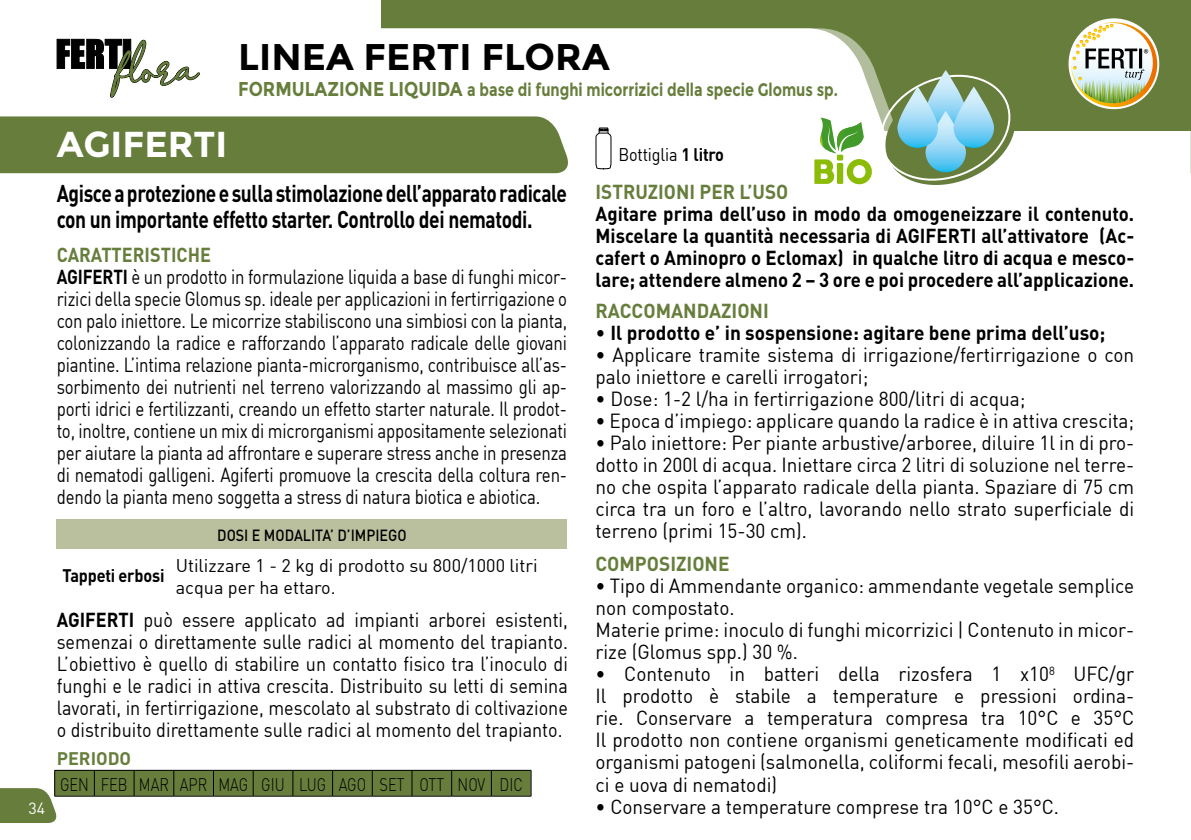
<style>
.page{position:relative;width:1191px;height:840px;background:#fff}
.page>*{position:absolute;margin:0;border:0;box-sizing:border-box;transform-origin:0 0}
.t1{font:700 37px "Montserrat";color:#000}
.t2{font:700 36px "Montserrat";color:#fff}
.t3{font:700 24px/26px "DIN";letter-spacing:-.02em;color:#000;scale:.8 1}
.t4{font:20px/22px "DIN";letter-spacing:-.01em;color:#000;scale:.95 1}
.t5{font:20px/22px "DIN";letter-spacing:-.01em;color:#000;scale:.84 1}
.t6{font:20px/22px "DIN";letter-spacing:-.01em;color:#000;text-align:justify;scale:.9 1}
.t7{font:700 20px/22px "DIN";color:#000;text-align:justify;scale:.93 1}
.t8{font:700 20px "DIN";color:#000;scale:.95 1}
.t9{font:700 20px "DIN";color:#667d3c;scale:.95 1}
.t10{font:700 20px "DIN";color:#667d3c;scale:.94 1}
.t11{font:700 18px "Montserrat";color:#667d3c;scale:.8 1}
.t12{font:18px/21.6px "DIN";color:#000}
.t13{font:300 18px "DIN";color:#000;scale:.81 1}
.t14{font:18px "DIN";color:#000;scale:.9 1}
.t15{font:700 18px "DIN";letter-spacing:-.01em;color:#000;scale:.9 1}
.t16{font:700 18px "DIN";color:#667d3c}
.t17{font:500 16px "DIN";color:#000;scale:.89 1}
.t18{font:16px "DIN";color:#fff}
.s1{font-size:20px}
.s2{font-weight:700;color:#667d3c}
.s3{font-weight:700}
.s4{font-weight:400}
</style>
<div class="page">
<div style="left:382px;top:0;width:809px;height:130px;background:#667d3c"></div>
<div style="left:573px;top:28px;width:301px;height:102px;background:#fff"></div>
<img style="left:1071px;top:20px;width:86px;height:88px">
<svg style="left:0;top:15px;width:573px;height:158px"></svg>
<div style="left:57px;top:519px;width:510px;height:29px;background:#babf9e"></div>
<svg style="left:595px;top:128px;width:17px;height:42px"></svg>
<svg style="left:814px;top:68px;width:208px;height:117px"></svg>
<svg style="left:925px;top:70px;width:41px;height:61px"></svg>
<svg style="left:925px;top:111px;width:41px;height:61px;background:#89d3f2"></svg>
<svg style="left:897px;top:86px;width:41px;height:62px;background:#8cc8d7"></svg>
<svg style="left:953px;top:86px;width:41px;height:62px"></svg>
<svg style="left:0;top:769px;width:532px;height:53px"></svg>
<svg style="left:1170px;top:130px;width:21px;height:43px"></svg>
<h1 class="t1" style="left:238px;top:35px;width:373px">LINEA FERTI FLORA</h1>
<p class="t11" style="left:238px;top:78px;width:751px"><span class="s1">FORMULAZIONE LIQUIDA</span> a base di funghi micorrizici della specie Glomus sp.</p>
<p class="t18" style="left:28px;top:797px;width:18px">34</p>
<h2 class="t2" style="left:57px;top:123px;width:172px">AGIFERTI</h2>
<p class="t3" style="left:57px;top:179px;width:639px">Agisce a protezione e sulla stimolazione dell’apparato radicale con un importante effetto starter. Controllo dei nematodi.</p>
<p class="t5" style="left:57px;top:243px;width:609px"><span class="s2">CARATTERISTICHE<br></span><span class="s3">AGIFERTI</span> è un prodotto in formulazione liquida a base di funghi micor&shy;rizici della specie Glomus sp. ideale per applicazioni in fertirrigazione o con palo iniettore. Le micorrize stabiliscono una simbiosi con la pianta, colonizzando la radice e rafforzando l’apparato radicale delle giovani piantine. L’intima relazione pianta-microrganismo, contribuisce all’as&shy;sorbimento dei nutrienti nel terreno valorizzando al massimo gli ap&shy;porti idrici e fertilizzanti, creando un effetto starter naturale. Il prodot&shy;to, inoltre, contiene un mix di microrganismi appositamente selezionati per aiutare la pianta ad affrontare e superare stress anche in presenza di nematodi galligeni. Agiferti promuove la crescita della coltura ren&shy;dendo la pianta meno soggetta a stress di natura biotica e abiotica.</p>
<p class="t17" style="left:217px;top:524px;width:214px">DOSI E MODALITA’ D’IMPIEGO</p>
<p class="t15" style="left:62px;top:563px;width:115px">Tappeti erbosi</p>
<p class="t12" style="left:176px;top:554px;width:363px">Utilizzare 1 - 2 kg di prodotto su 800/1000 litri acqua per ha ettaro.</p>
<p class="t6" style="left:57px;top:607px;width:569px"><span class="s3">AGIFERTI</span> può essere applicato ad impianti arborei esistenti, semenzai o direttamente sulle radici al momento del trapianto.<br>L’obiettivo è quello di stabilire un contatto fisico tra l’inoculo di funghi e le radici in attiva crescita. Distribuito su letti di semina lavorati, in fertirrigazione, mescolato al substrato di coltivazione o distribuito direttamente sulle radici al momento del trapianto.</p>
<p class="t16" style="left:57px;top:746px;width:76px">PERIODO</p>
<p class="t13" style="left:60px;top:772px;width:572px">GEN FEB MAR APR MAG GIU LUG AGO SET OTT NOV DIC</p>
<p class="t14" style="left:618px;top:143px;width:119px">Bottiglia <span class="s3">1 litro</span></p>
<p class="t10" style="left:595px;top:178px;width:207px">ISTRUZIONI PER L’USO</p>
<p class="t7" style="left:595px;top:201px;width:581px">Agitare prima dell’uso in modo da omogeneizzare il contenuto.<br>Miscelare la quantità necessaria di AGIFERTI all’attivatore (Ac&shy;cafert o Aminopro o Eclomax) in qualche litro di acqua e mesco&shy;lare; attendere almeno 2 – 3 ore e poi procedere all’applicazione.</p>
<p class="t9" style="left:595px;top:297px;width:184px">RACCOMANDAZIONI</p>
<p class="t8" style="left:595px;top:319px;width:538px"><span class="s4">•</span> Il prodotto e’ in sospensione: agitare bene prima dell’uso;</p>
<p class="t4" style="left:595px;top:343px;width:568px">• Applicare tramite sistema di irrigazione/fertirrigazione o con palo iniettore e carelli irrogatori;</p>
<p class="t4" style="left:595px;top:387px;width:454px">• Dose: 1-2 l/ha in fertirrigazione 800/litri di acqua;</p>
<p class="t4" style="left:595px;top:409px;width:568px">• Epoca d’impiego: applicare quando la radice è in attiva crescita;</p>
<p class="t4" style="left:595px;top:431px;width:568px;text-align:justify">• Palo iniettore: Per piante arbustive/arboree, diluire 1l in di pro&shy;dotto in 200l di acqua. Iniettare circa 2 litri di soluzione nel terre&shy;no che ospita l’apparato radicale della pianta. Spaziare di 75 cm circa tra un foro e l’altro, lavorando nello strato superficiale di terreno (primi 15-30 cm).</p>
<p class="t9" style="left:595px;top:550px;width:143px">COMPOSIZIONE</p>
<p class="t4" style="left:595px;top:574px;width:569px">• Tipo di Ammendante organico: ammendante vegetale semplice non compostato.<br>Materie prime: inoculo di funghi micorrizici | Contenuto in micor&shy;rize (Glomus spp.) 30 %.</p>
<p class="t4" style="left:595px;top:662px;width:568px;text-align:justify">• Contenuto in batteri della rizosfera 1 x10<sup>8</sup> UFC/gr Il prodotto è stabile a temperature e pressioni ordina&shy;rie. Conservare a temperatura compresa tra 10°C e 35°C Il prodotto non contiene organismi geneticamente modificati ed organismi patogeni (salmonella, coliformi fecali, mesofili aerobi&shy;ci e uova di nematodi)</p>
<p class="t4" style="left:595px;top:794px;width:489px">• Conservare a temperature comprese tra 10°C e 35°C.</p>
</div>
